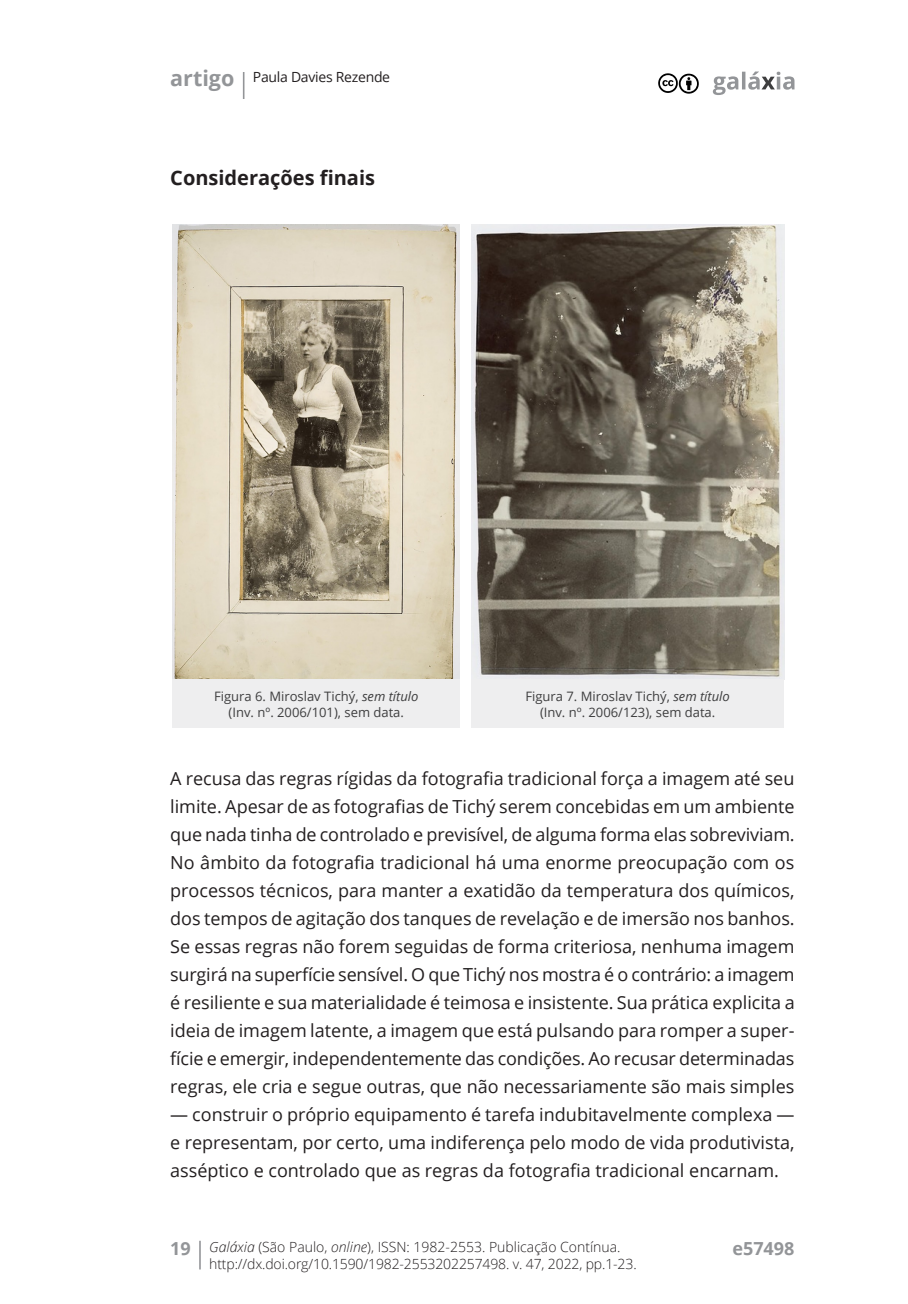
<style>
.page{position:relative;width:908px;height:1304px;background:#fff}
.page>*{position:absolute;margin:0;border:0;box-sizing:border-box;transform-origin:0 0}
.Subtítulo{font:700 20px "Open Sans";color:#231f20}
.Mancha_de_texto{font:18px/28px "Open Sans";color:#231f20;text-align:justify}
.t1{font:700 18px "Open Sans";color:#939598}
.t2{font:300 14px/16.8px "Open Sans";letter-spacing:-.01em;color:#231f20}
.t3{font:14px "Open Sans";letter-spacing:-.02em;color:#231f20}
._0_enviado_RECEBIDO{font:13px/16px "Open Sans";color:#3e3e3f;text-align:center}
.s1{font-weight:700;font-size:21.6px;color:#939598}
.s2{font-style:italic}
</style>
<div class="page">
<svg style="left:712px;top:72px;width:82px;height:23px"></svg>
<svg style="left:658px;top:73px;width:41px;height:21px"></svg>
<hr style="left:199px;top:1241px;width:2px;height:28px;background:#939598">
<svg style="left:243px;top:72px;width:1px;height:27px"></svg>
<img style="left:173px;top:225px;width:286px;height:454px">
<img style="left:471px;top:225px;width:312px;height:454px">
<div style="left:173px;top:679px;width:286px;height:49px;background:#eeeeef"></div>
<div style="left:471px;top:679px;width:312px;height:49px;background:#eeeeef"></div>
<p class="t3" style="left:170px;top:67px;width:221px"><span class="s1">artigo</span> Paula Davies Rezende</p>
<p class="Subtítulo" style="left:170px;top:164px;width:206px">Considerações finais</p>
<p class="_0_enviado_RECEBIDO" style="left:214px;top:687px;width:206px">Figura 6. Miroslav Tichý, <span class="s2">sem título </span>(Inv. nº. 2006/101), sem data.</p>
<p class="_0_enviado_RECEBIDO" style="left:525px;top:687px;width:206px">Figura 7. Miroslav Tichý, <span class="s2">sem título </span>(Inv. nº. 2006/123), sem data.</p>
<p class="Mancha_de_texto" style="left:170px;top:764px;width:625px">A recusa das regras rígidas da fotografia tradicional força a imagem até seu limite. Apesar de as fotografias de Tichý serem concebidas em um ambiente que nada tinha de controlado e previsível, de alguma forma elas sobreviviam.<br>No âmbito da fotografia tradicional há uma enorme preocupação com os processos técnicos, para manter a exatidão da temperatura dos químicos, dos tempos de agitação dos tanques de revelação e de imersão nos banhos.<br>Se essas regras não forem seguidas de forma criteriosa, nenhuma imagem surgirá na superfície sensível. O que Tichý nos mostra é o contrário: a imagem é resiliente e sua materialidade é teimosa e insistente. Sua prática explicita a ideia de imagem latente, a imagem que está pulsando para romper a super&shy;fície e emergir, independentemente das condições. Ao recusar determinadas regras, ele cria e segue outras, que não necessariamente são mais simples</p>
<p class="Mancha_de_texto" style="left:170px;top:1100px;width:625px">— construir o próprio equipamento é tarefa indubitavelmente complexa — e representam, por certo, uma indiferença pelo modo de vida produtivista, asséptico e controlado que as regras da fotografia tradicional encarnam.</p>
<p class="t2" style="left:209px;top:1238px;width:428px"><span class="s2">Galáxia</span> (São Paulo, <span class="s2">online</span>), ISSN: 1982-2553. Publicação Contínua. http://dx.doi.org/10.1590/1982-2553202257498. v. 47, 2022, pp.1-23.</p>
<p class="t1" style="left:170px;top:1236px;width:22px">19</p>
<p class="t1" style="left:732px;top:1236px;width:64px">e57498</p>
</div>
